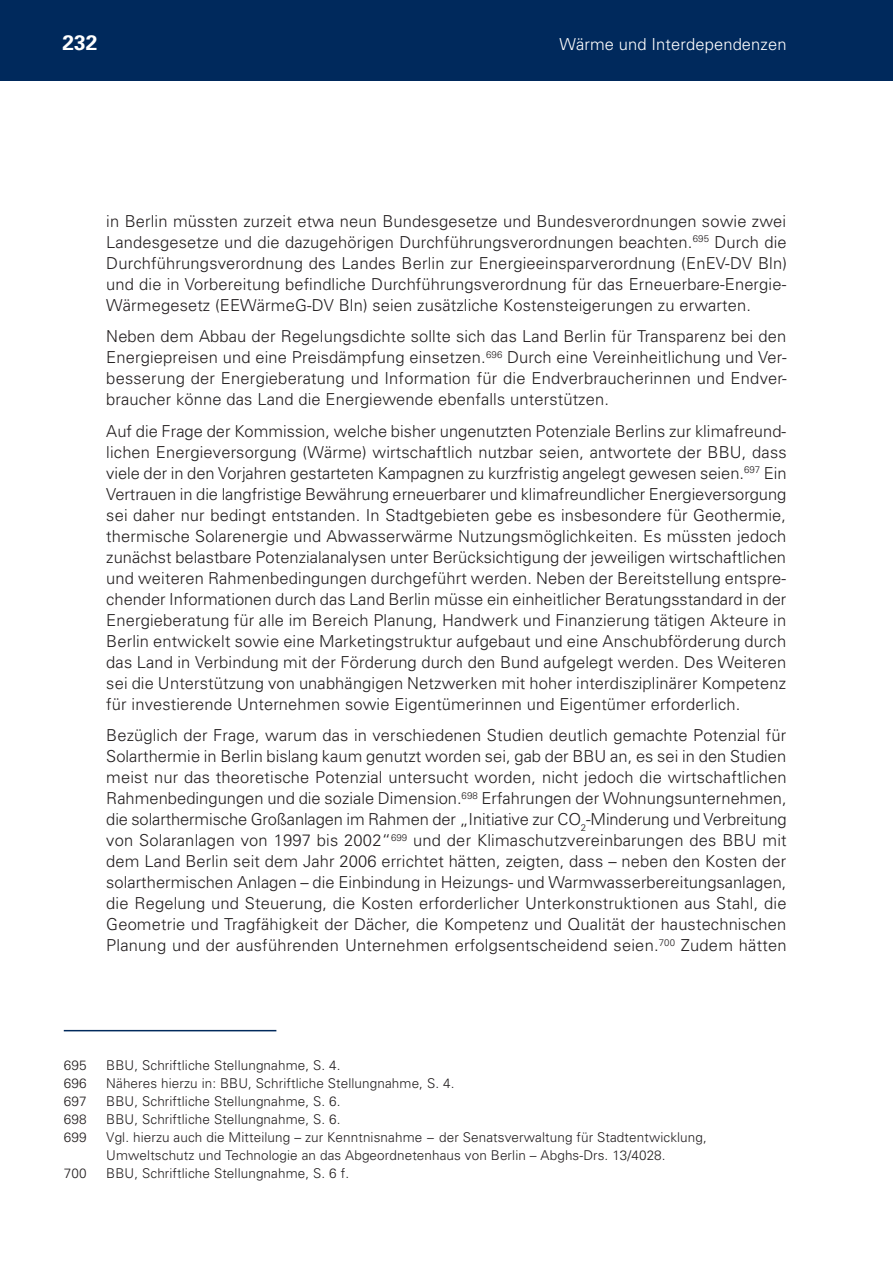
<style>
.page{position:relative;width:893px;height:1263px;background:#fff}
.page>*{position:absolute;margin:0;border:0;box-sizing:border-box;transform-origin:0 0}
.t1{font:700 21px "Univers";color:#fff}
.t2{font:300 16.5px/21px "Univers";letter-spacing:.01em;color:#231f20;text-align:justify}
.t3{font:300 16.5px "Univers";letter-spacing:.01em;color:#fff}
.t4{font:300 13.5px/18px "Univers";letter-spacing:.01em;color:#231f20}
</style>
<div class="page">
<div style="left:0;top:0;width:893px;height:81px;background:#00295c"></div>
<hr style="left:64px;top:1030px;width:212px;height:1px;background:#00295c">
<p class="t1" style="left:63px;top:29px;width:37px">232</p>
<p class="t3" style="left:559px;top:34px;width:229px">Wärme und Interdependenzen</p>
<p class="t2" style="left:106px;top:210px;width:682px">in Berlin müssten zurzeit etwa neun Bundesgesetze und Bundesverordnungen sowie zwei Landesgesetze und die dazugehörigen Durchführungsverordnungen beachten.<sup>695</sup> Durch die Durchführungsverordnung des Landes Berlin zur Energieeinsparverordnung (EnEV-DV Bln) und die in Vorbereitung befindliche Durchführungsverordnung für das Erneuerbare-Energie-Wärmegesetz (EEWärmeG-DV Bln) seien zusätzliche Kostensteigerungen zu erwarten.</p>
<p class="t2" style="left:106px;top:325px;width:682px">Neben dem Abbau der Regelungsdichte sollte sich das Land Berlin für Transparenz bei den Energiepreisen und eine Preisdämpfung einsetzen.<sup>696</sup> Durch eine Vereinheitlichung und Ver&shy;besserung der Energieberatung und Information für die Endverbraucherinnen und Endver&shy;braucher könne das Land die Energiewende ebenfalls unterstützen.</p>
<p class="t2" style="left:106px;top:420px;width:682px">Auf die Frage der Kommission, welche bisher ungenutzten Potenziale Berlins zur klimafreund&shy;lichen Energieversorgung (Wärme) wirtschaftlich nutzbar seien, antwortete der BBU, dass viele der in den Vorjahren gestarteten Kampagnen zu kurzfristig angelegt gewesen seien.<sup>697</sup> Ein Vertrauen in die langfristige Bewährung erneuerbarer und klimafreundlicher Energieversorgung sei daher nur bedingt entstanden. In Stadtgebieten gebe es insbesondere für Geothermie, thermische Solarenergie und Abwasserwärme Nutzungsmöglichkeiten. Es müssten jedoch zunächst belastbare Potenzialanalysen unter Berücksichtigung der jeweiligen wirtschaftlichen und weiteren Rahmenbedingungen durchgeführt werden. Neben der Bereitstellung entspre&shy;chender Informationen durch das Land Berlin müsse ein einheitlicher Beratungsstandard in der Energieberatung für alle im Bereich Planung, Handwerk und Finanzierung tätigen Akteure in Berlin entwickelt sowie eine Marketingstruktur aufgebaut und eine Anschubförderung durch das Land in Verbindung mit der Förderung durch den Bund aufgelegt werden. Des Weiteren sei die Unterstützung von unabhängigen Netzwerken mit hoher interdisziplinärer Kompetenz für investierende Unternehmen sowie Eigentümerinnen und Eigentümer erforderlich.</p>
<p class="t2" style="left:106px;top:725px;width:682px">Bezüglich der Frage, warum das in verschiedenen Studien deutlich gemachte Potenzial für Solarthermie in Berlin bislang kaum genutzt worden sei, gab der BBU an, es sei in den Studien meist nur das theoretische Potenzial untersucht worden, nicht jedoch die wirtschaftlichen Rahmenbedingungen und die soziale Dimension.<sup>698</sup> Erfahrungen der Wohnungsunternehmen, die solarthermische Großanlagen im Rahmen der „Initiative zur CO<sub>2</sub>-Minderung und Verbreitung von Solaranlagen von 1997 bis 2002“<sup>699</sup> und der Klimaschutzvereinbarungen des BBU mit dem Land Berlin seit dem Jahr 2006 errichtet hätten, zeigten, dass – neben den Kosten der solarthermischen Anlagen – die Einbindung in Heizungs- und Warmwasserbereitungsanlagen, die Regelung und Steuerung, die Kosten erforderlicher Unterkonstruktionen aus Stahl, die Geometrie und Tragfähigkeit der Dächer, die Kompetenz und Qualität der haustechnischen Planung und der ausführenden Unternehmen erfolgsentscheidend seien.<sup>700</sup> Zudem hätten</p>
<p class="t4" style="left:64px;top:1056px;width:24px">695</p>
<p class="t4" style="left:106px;top:1056px;width:236px">BBU, Schriftliche Stellungnahme, S. 4.</p>
<p class="t4" style="left:64px;top:1074px;width:24px">696</p>
<p class="t4" style="left:106px;top:1074px;width:350px">Näheres hierzu in: BBU, Schriftliche Stellungnahme, S. 4.</p>
<p class="t4" style="left:64px;top:1092px;width:24px">697</p>
<p class="t4" style="left:106px;top:1092px;width:236px">BBU, Schriftliche Stellungnahme, S. 6.</p>
<p class="t4" style="left:64px;top:1110px;width:24px">698</p>
<p class="t4" style="left:106px;top:1110px;width:236px">BBU, Schriftliche Stellungnahme, S. 6.</p>
<p class="t4" style="left:64px;top:1128px;width:24px">699</p>
<p class="t4" style="left:106px;top:1128px;width:602px">Vgl. hierzu auch die Mitteilung – zur Kenntnisnahme − der Senatsverwaltung für Stadtentwicklung,<br>Umweltschutz und Technologie an das Abgeordnetenhaus von Berlin – Abghs-Drs. 13/4028.</p>
<p class="t4" style="left:64px;top:1164px;width:24px">700</p>
<p class="t4" style="left:106px;top:1164px;width:244px">BBU, Schriftliche Stellungnahme, S. 6 f.</p>
</div>
